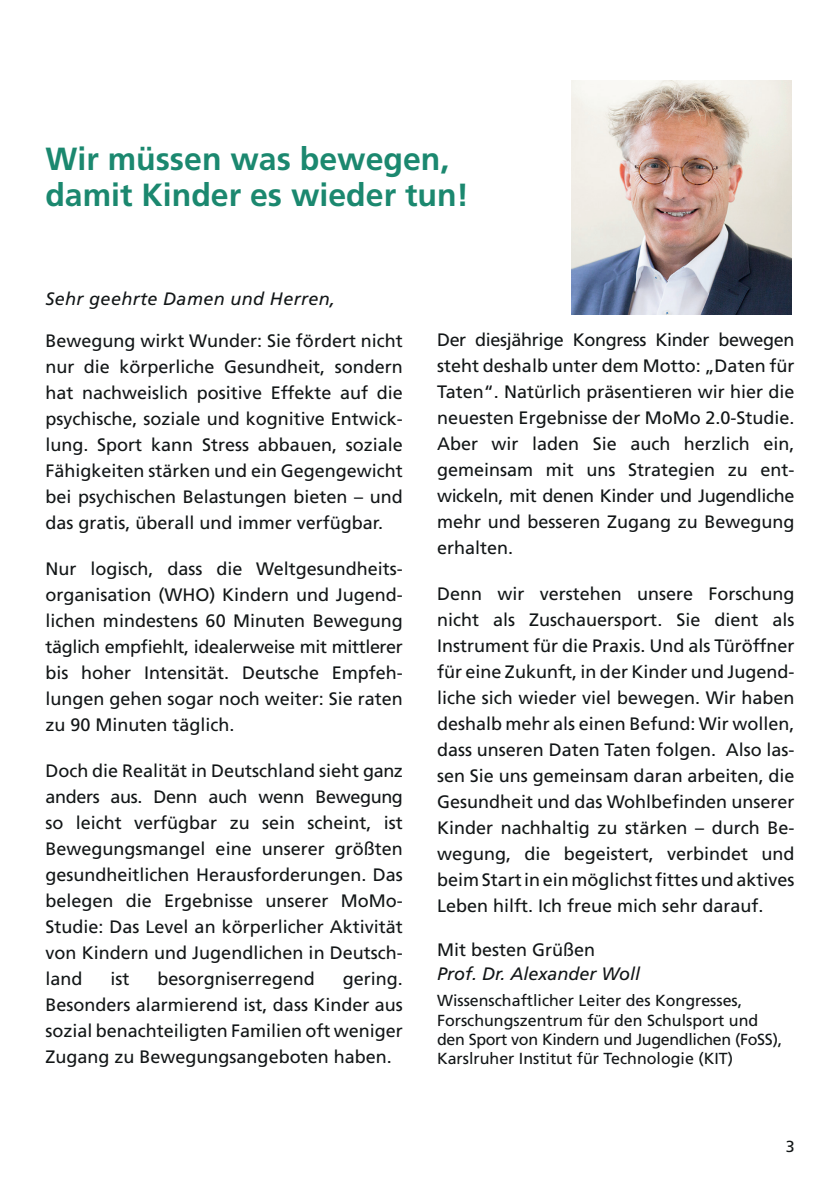
<style>
.page{position:relative;width:840px;height:1191px;background:#fff}
.page>*{position:absolute;margin:0;border:0;box-sizing:border-box;transform-origin:0 0}
.t1{font:700 32px/36px "Frutiger LT Std";color:#1b886f}
.t2{font:18px/26px "Frutiger LT Std";color:#121617;text-align:justify}
.t3{font:italic 18px "Frutiger LT Std";letter-spacing:.02em;color:#121617}
.t4{font:italic 18px "Frutiger LT Std";color:#121617}
.t5{font:16px/19.2px "Frutiger LT Std";color:#121617}
</style>
<div class="page">
<img style="left:571px;top:80px;width:220px;height:235px">
<h1 class="t1" style="left:45px;top:141px;width:425px">Wir müssen was bewegen, damit Kinder es wieder tun!</h1>
<p class="t3" style="left:45px;top:288px;width:291px">Sehr geehrte Damen und Herren,</p>
<p class="t2" style="left:45px;top:328px;width:359px">Bewegung wirkt Wunder: Sie fördert nicht nur die körperliche Gesundheit, sondern hat nachweislich positive Effekte auf die psychische, soziale und kognitive Entwick&shy;lung. Sport kann Stress abbauen, soziale Fähigkeiten stärken und ein Gegengewicht bei psychischen Belastungen bieten – und das gratis, überall und immer verfügbar.</p>
<p class="t2" style="left:45px;top:556px;width:359px">Nur logisch, dass die Weltgesundheits&shy;organisation (WHO) Kindern und Jugend&shy;lichen mindestens 60 Minuten Bewegung täglich empfiehlt, idealerweise mit mittlerer bis hoher Intensität. Deutsche Empfeh&shy;lungen gehen sogar noch weiter: Sie raten zu 90 Minuten täglich.</p>
<p class="t2" style="left:45px;top:758px;width:359px">Doch die Realität in Deutschland sieht ganz anders aus. Denn auch wenn Bewegung so leicht verfügbar zu sein scheint, ist Bewegungsmangel eine unserer größten gesundheitlichen Herausforderungen. Das belegen die Ergebnisse unserer MoMo-Studie: Das Level an körperlicher Aktivität von Kindern und Jugendlichen in Deutsch&shy;land</p>
<p class="t2" style="left:110px;top:966px;width:21px">ist</p>
<p class="t2" style="left:157px;top:966px;width:159px">besorgniserregend</p>
<p class="t2" style="left:45px;top:966px;width:359px;text-indent:297px">gering.<br>Besonders alarmierend ist, dass Kinder aus sozial benachteiligten Familien oft weniger Zugang zu Bewegungsangeboten haben.</p>
<p class="t2" style="left:437px;top:327px;width:359px">Der diesjährige Kongress Kinder bewegen steht deshalb unter dem Motto: „Daten für Taten“. Natürlich präsentieren wir hier die neuesten Ergebnisse der MoMo 2.0-Studie.<br>Aber wir laden Sie auch herzlich ein, gemeinsam mit uns Strategien zu ent&shy;wickeln, mit denen Kinder und Jugendliche mehr und besseren Zugang zu Bewegung erhalten.</p>
<p class="t2" style="left:437px;top:581px;width:359px">Denn wir verstehen unsere Forschung nicht als Zuschauersport. Sie dient als Instrument für die Praxis. Und als Türöffner für eine Zukunft, in der Kinder und Jugend&shy;liche sich wieder viel bewegen. Wir haben deshalb mehr als einen Befund: Wir wollen, dass unseren Daten Taten folgen. Also las&shy;sen Sie uns gemeinsam daran arbeiten, die Gesundheit und das Wohlbefinden unserer Kinder nachhaltig zu stärken – durch Be&shy;wegung, die begeistert, verbindet und beim Start in ein möglichst fittes und aktives Leben hilft. Ich freue mich sehr darauf.</p>
<p class="t2" style="left:437px;top:937px;width:160px">Mit besten Grüßen</p>
<p class="t4" style="left:437px;top:963px;width:205px">Prof. Dr. Alexander Woll</p>
<p class="t5" style="left:437px;top:991px;width:346px">Wissenschaftlicher Leiter des Kongresses, Forschungszentrum für den Schulsport und den Sport von Kindern und Jugendlichen (FoSS), Karslruher Institut für Technologie (KIT)</p>
<p class="t5" style="left:785px;top:1136px;width:10px">3</p>
</div>
